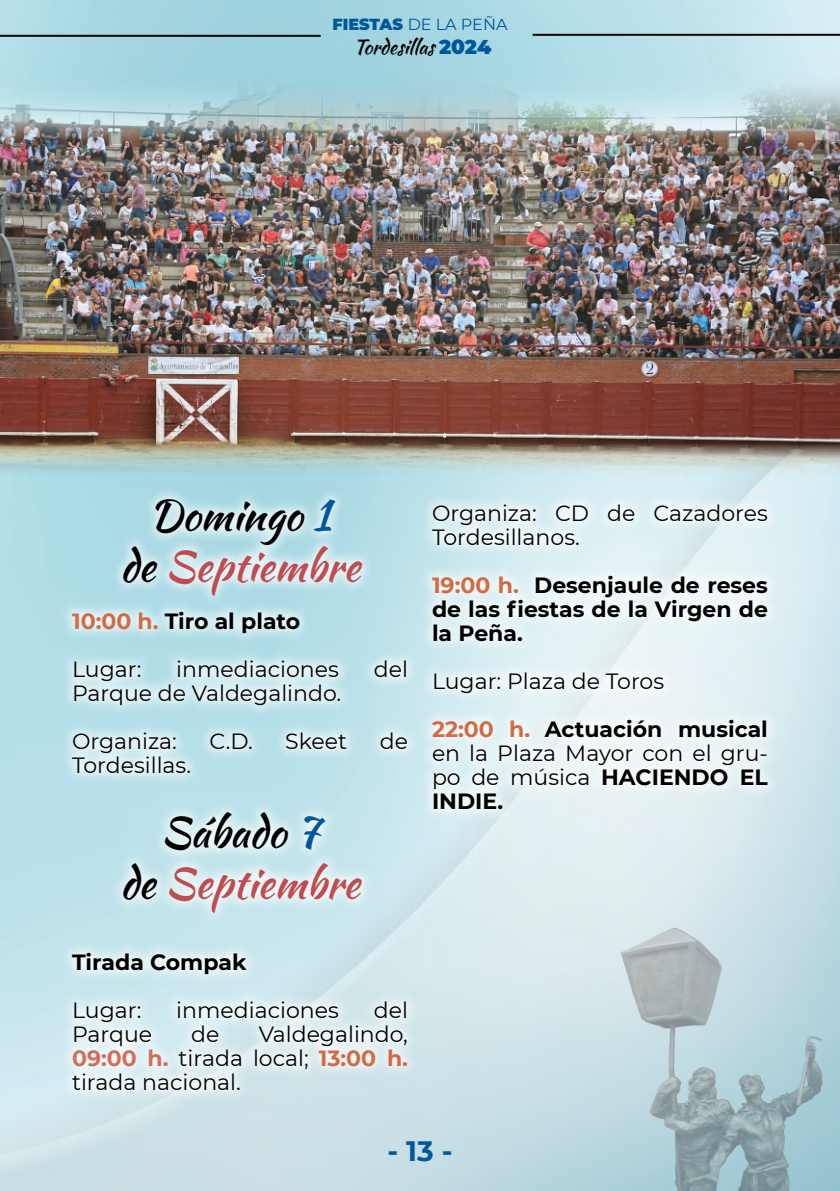
<style>
.page{position:relative;width:840px;height:1191px;background:#fff}
.page>*{position:absolute;margin:0;border:0;box-sizing:border-box;transform-origin:0 0}
.t1{font:42px/50.4px "Kaushan Script";color:#bf4c51;text-align:center}
.t2{font:700 28px "Montserrat";color:#00579b}
.t3{font:22px/24px "Montserrat";color:#000}
.t4{font:700 22px/24px "Montserrat";color:#000}
.t5{font:20px "Kaushan Script";color:#000}
.t6{font:16px "Montserrat";color:#00579b}
.s1{font-weight:900}
.s2{font-family:"Montserrat";font-weight:900;color:#00579b}
.s3{color:#000}
.s4{color:#00579b}
.s5{color:#d26b44}
.s6{font-weight:400}
.s7{font-weight:700;color:#d26d5a}
.s8{font-weight:700;color:#d26b44}
.s9{font-weight:700}
</style>
<div class="page">
<img style="left:0;top:0;width:839px;height:1191px">
<img style="left:599px;top:914px;width:240px;height:277px">
<div style="left:60px;top:486px;width:359px;height:616px;background:#fff;opacity:.75"></div>
<div style="left:419px;top:492px;width:360px;height:329px;background:#fff;opacity:.75"></div>
<hr style="left:532px;top:34px;width:307px;height:2px;background:#000">
<hr style="left:0;top:35px;width:320px;height:2px;background:#000">
<img style="left:0;top:72px;width:839px;height:405px">
<p class="t6" style="left:332px;top:13px;width:176px"><span class="s1">FIESTAS</span> DE LA PEÑA</p>
<p class="t5" style="left:353px;top:32px;width:139px">Tordesillas <span class="s2">2024</span></p>
<h1 class="t1" style="left:120px;top:490px;width:241px"><span class="s3">Domingo</span> <span class="s4">1<br></span><span class="s3">de</span> Septiembre</h1>
<p class="t4" style="left:72px;top:596px;width:229px;line-height:48px"><span class="s5">10:00 h.</span> Tiro al plato<br><span class="s6">Lugar:</span></p>
<p class="t3" style="left:176px;top:656px;width:164px">inmediaciones</p>
<p class="t3" style="left:373px;top:656px;width:36px">del</p>
<p class="t3" style="left:72px;top:668px;width:270px;line-height:48px">Parque de Valdegalindo.<br>Organiza:</p>
<p class="t3" style="left:209px;top:728px;width:45px">C.D.</p>
<p class="t3" style="left:285px;top:728px;width:63px">Skeet</p>
<p class="t3" style="left:379px;top:728px;width:30px">de</p>
<p class="t3" style="left:72px;top:752px;width:120px">Tordesillas.</p>
<h1 class="t1" style="left:120px;top:807px;width:241px"><span class="s3">Sábado</span> <span class="s4">7<br></span><span class="s3">de</span> Septiembre</h1>
<p class="t4" style="left:72px;top:949px;width:176px">Tirada Compak</p>
<p class="t3" style="left:72px;top:997px;width:71px">Lugar:</p>
<p class="t3" style="left:176px;top:997px;width:164px">inmediaciones</p>
<p class="t3" style="left:373px;top:997px;width:36px">del</p>
<p class="t3" style="left:72px;top:1021px;width:81px">Parque</p>
<p class="t3" style="left:191px;top:1021px;width:30px">de</p>
<p class="t3" style="left:72px;top:1021px;width:337px;text-align:justify;text-indent:186px">Valdegalindo, <span class="s7">09:00 h.</span> tirada local; <span class="s8">13:00 h. </span>tirada nacional.</p>
<p class="t3" style="left:432px;top:500px;width:337px">Organiza: CD de Cazadores<br>Tordesillanos.</p>
<p class="t4" style="left:432px;top:572px;width:337px;text-align:justify"><span class="s5">19:00 h.</span> Desenjaule de reses de las fiestas de la Virgen de la Peña.</p>
<p class="t3" style="left:432px;top:656px;width:337px;line-height:48px">Lugar: Plaza de Toros<br><span class="s8">22:00 h.</span> <span class="s9">Actuación musical</span></p>
<p class="t3" style="left:432px;top:740px;width:337px;text-align:justify">en la Plaza Mayor con el gru&shy;po de música <span class="s9">HACIENDO EL INDIE.</span></p>
<p class="t2" style="left:387px;top:1131px;width:67px">- 13 -</p>
</div>
